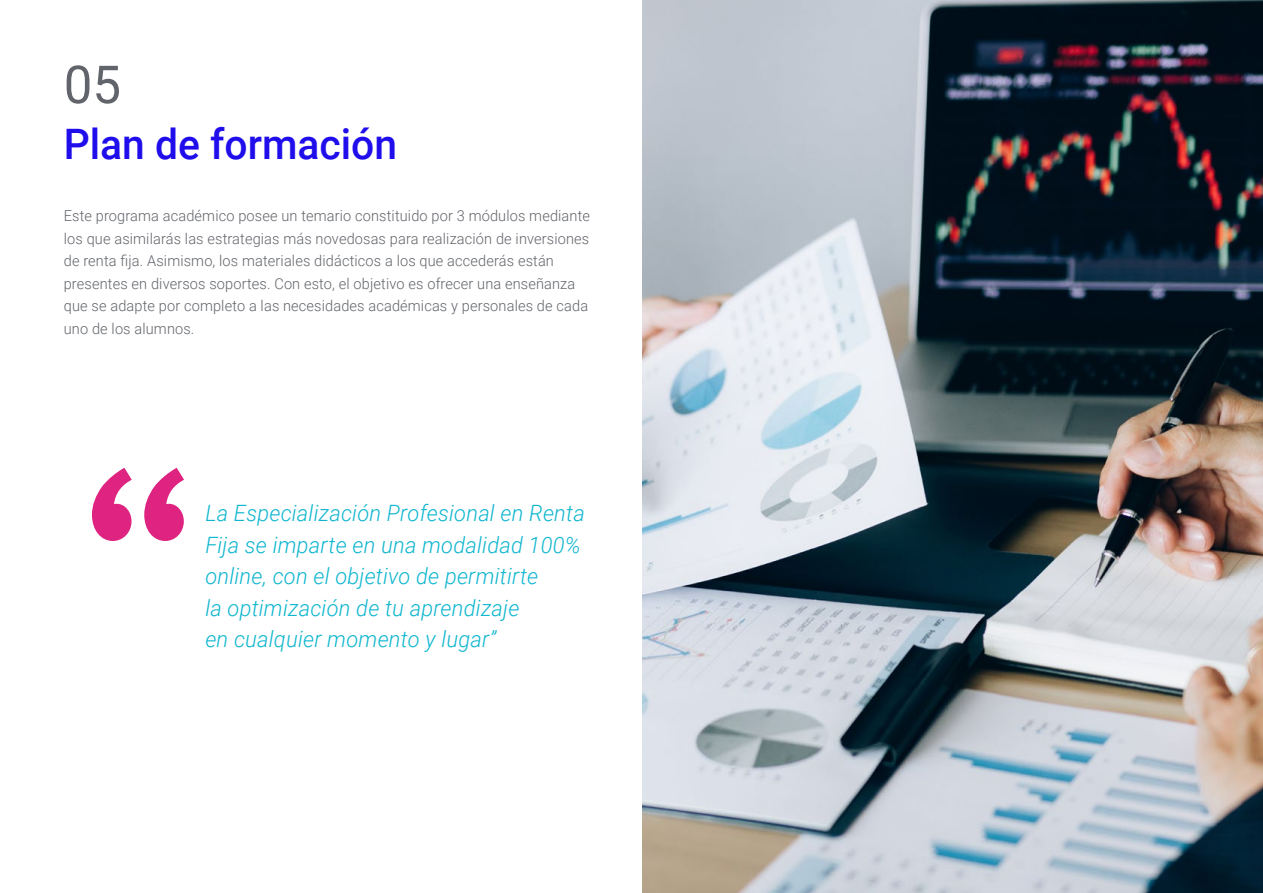
<style>
.page{position:relative;width:1263px;height:893px;background:#fff}
.page>*{position:absolute;margin:0;border:0;box-sizing:border-box;transform-origin:0 0}
.t1{font:52.5px "Roboto";color:#61646a}
.t2{font:500 42px "Roboto";color:#1f0dec}
.t3{font:italic 300 22.5px/31.5px "Roboto";letter-spacing:.01em;color:#0fb6cf}
.t4{font:300 15px/22.5px "Roboto";letter-spacing:.01em;color:#61646a}
</style>
<div class="page">
<svg style="left:92px;top:468px;width:92px;height:73px"></svg>
<img style="left:642px;top:0;width:621px;height:893px">
<h1 class="t1" style="left:64px;top:48px;width:59px">05</h1>
<h2 class="t2" style="left:64px;top:115px;width:335px">Plan de formación</h2>
<p class="t4" style="left:64px;top:204px;width:528px">Este programa académico posee un temario constituido por 3 módulos mediante los que asimilarás las estrategias más novedosas para realización de inversiones de renta fija. Asimismo, los materiales didácticos a los que accederás están presentes en diversos soportes. Con esto, el objetivo es ofrecer una enseñanza que se adapte por completo a las necesidades académicas y personales de cada uno de los alumnos.</p>
<h3 class="t3" style="left:205px;top:497px;width:381px">La Especialización Profesional en Renta Fija se imparte en una modalidad 100% online, con el objetivo de permitirte<br>la optimización de tu aprendizaje<br>en cualquier momento y lugar”</h3>
</div>
